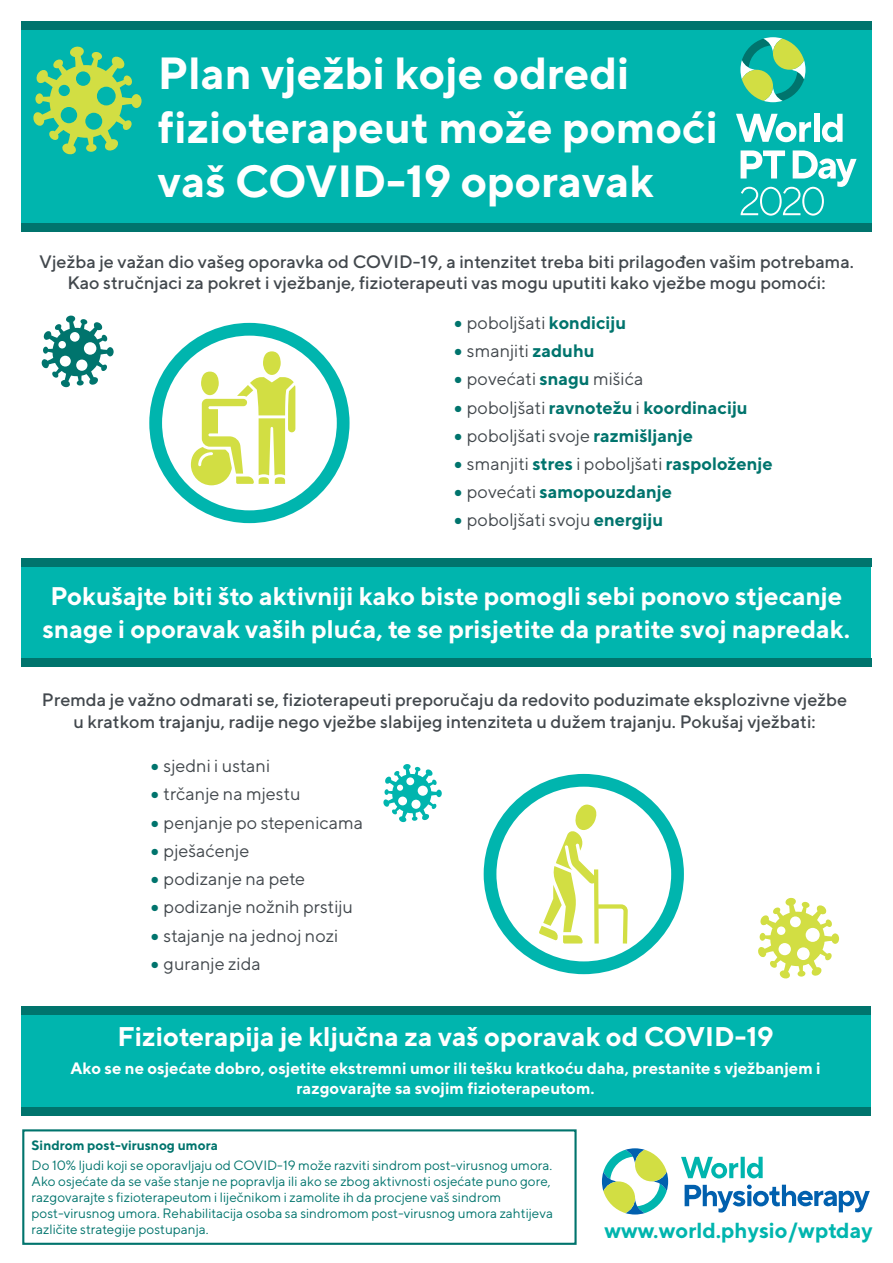
<style>
.page{position:relative;width:893px;height:1263px;background:#fff}
.page>*{position:absolute;margin:0;border:0;box-sizing:border-box;transform-origin:0 0}
.t1{font:700 45px/54px "TT Norms";color:#fff}
.t2{font:700 27px "TT Norms";color:#fff}
.t3{font:700 25.5px/33px "TT Norms";color:#fff;text-align:center}
.t4{font:700 21.75px "TT Norms";color:#00b5ae}
.t5{font:500 18px/21.6px "TT Norms";color:#42484d;text-align:center}
.t6{font:18px "TT Norms";color:#42484d}
.t7{font:700 18px "TT Norms";color:#00746d}
.t8{font:700 16.5px/19.8px "TT Norms";color:#fff;text-align:center}
.t9{font:13.5px/16.2px "TT Norms";color:#00746d}
.t10{font:700 13.5px "TT Norms";color:#00746d}
.s1{font-weight:900;font-size:21px;color:#00746d}
.s2{font-weight:700;color:#00746d}
.s3{font-weight:900;font-size:21px}
.s4{font-weight:400;color:#42484d}
</style>
<div class="page">
<div style="left:21px;top:1015px;width:850px;height:92px;background:#00b5ae"></div>
<div style="left:21px;top:23px;width:851px;height:200px;background:#00b5ae"></div>
<div style="left:21px;top:567px;width:850px;height:92px;background:#00b5ae"></div>
<svg style="left:681px;top:1157px;width:57px;height:21px"></svg>
<svg style="left:741px;top:1157px;width:4px;height:21px"></svg>
<svg style="left:747px;top:1157px;width:16px;height:21px"></svg>
<svg style="left:685px;top:1184px;width:185px;height:28px"></svg>
<svg style="left:602px;top:1148px;width:66px;height:66px"></svg>
<div style="left:21px;top:558px;width:851px;height:9px;background:#00746d"></div>
<svg style="left:191px;top:351px;width:104px;height:134px"></svg>
<div style="left:149px;top:323px;width:201px;height:200px;border:13px solid #00b5ae;border-radius:50%"></div>
<div style="left:484px;top:774px;width:200px;height:200px;border:13px solid #00b5ae;border-radius:50%"></div>
<div style="left:21px;top:1006px;width:850px;height:9px;background:#00746d"></div>
<div style="left:21px;top:658px;width:851px;height:9px;background:#00746d"></div>
<div style="left:22px;top:1129px;width:555px;height:116px;border:2px solid #00746d"></div>
<div style="left:21px;top:223px;width:851px;height:9px;background:#00746d"></div>
<svg style="left:41px;top:315px;width:73px;height:73px"></svg>
<svg style="left:758px;top:897px;width:81px;height:82px"></svg>
<svg style="left:383px;top:764px;width:59px;height:58px"></svg>
<div style="left:21px;top:1107px;width:850px;height:9px;background:#00746d"></div>
<div style="left:21px;top:21px;width:851px;height:9px;background:#00746d"></div>
<svg style="left:33px;top:46px;width:109px;height:109px"></svg>
<svg style="left:539px;top:804px;width:89px;height:140px"></svg>
<svg style="left:740px;top:37px;width:65px;height:65px"></svg>
<svg style="left:736px;top:114px;width:75px;height:28px"></svg>
<div style="left:814px;top:114px;width:6px;height:28px;background:#fff"></div>
<svg style="left:822px;top:114px;width:20px;height:28px"></svg>
<svg style="left:741px;top:150px;width:116px;height:66px"></svg>
<h1 class="t1" style="left:158px;top:45px;width:562px">Plan vježbi koje odredi fizioterapeut može pomoći vaš COVID-19 oporavak</h1>
<p class="t5" style="left:39px;top:250px;width:816px">Vježba je važan dio vašeg oporavka od COVID-19, a intenzitet treba biti prilagođen vašim potrebama.<br>Kao stručnjaci za pokret i vježbanje, fizioterapeuti vas mogu uputiti kako vježbe mogu pomoći:</p>
<p class="t6" style="left:453px;top:312px;width:174px"><span class="s1">•</span> poboljšati <span class="s2">kondiciju</span></p>
<p class="t6" style="left:453px;top:340px;width:143px"><span class="s1">•</span> smanjiti <span class="s2">zaduhu</span></p>
<p class="t6" style="left:453px;top:368px;width:191px"><span class="s1">•</span> povećati <span class="s2">snagu</span> mišića</p>
<p class="t7" style="left:453px;top:396px;width:296px"><span class="s3">•</span> <span class="s4">poboljšati</span> ravnotežu <span class="s4">i</span> koordinaciju</p>
<p class="t6" style="left:453px;top:424px;width:241px"><span class="s1">•</span> poboljšati svoje <span class="s2">razmišljanje</span></p>
<p class="t6" style="left:453px;top:453px;width:321px"><span class="s1">•</span> smanjiti <span class="s2">stres</span> i poboljšati <span class="s2">raspoloženje</span></p>
<p class="t7" style="left:453px;top:481px;width:220px"><span class="s3">•</span> <span class="s4">povećati</span> samopouzdanje</p>
<p class="t6" style="left:453px;top:509px;width:211px"><span class="s1">•</span> poboljšati svoju <span class="s2">energiju</span></p>
<h3 class="t3" style="left:43px;top:579px;width:809px">Pokušajte biti što aktivniji kako biste pomogli sebi ponovo stjecanje snage i oporavak vaših pluća, te se prisjetite da pratite svoj napredak.</h3>
<p class="t5" style="left:42px;top:689px;width:807px">Premda je važno odmarati se, fizioterapeuti preporučaju da redovito poduzimate eksplozivne vježbe u kratkom trajanju, radije nego vježbe slabijeg intenziteta u dužem trajanju. Pokušaj vježbati:</p>
<p class="t6" style="left:150px;top:755px;width:121px"><span class="s1">•</span> sjedni i ustani</p>
<p class="t6" style="left:150px;top:783px;width:152px"><span class="s1">•</span> trčanje na mjestu</p>
<p class="t6" style="left:150px;top:811px;width:214px"><span class="s1">•</span> penjanje po stepenicama</p>
<p class="t6" style="left:150px;top:839px;width:101px"><span class="s1">•</span> pješaćenje</p>
<p class="t6" style="left:150px;top:868px;width:156px"><span class="s1">•</span> podizanje na pete</p>
<p class="t6" style="left:150px;top:896px;width:204px"><span class="s1">•</span> podizanje nožnih prstiju</p>
<p class="t6" style="left:150px;top:924px;width:190px"><span class="s1">•</span> stajanje na jednoj nozi</p>
<p class="t6" style="left:150px;top:952px;width:112px"><span class="s1">•</span> guranje zida</p>
<h2 class="t2" style="left:117px;top:1019px;width:658px">Fizioterapija je ključna za vaš oporavak od COVID-19</h2>
<p class="t8" style="left:70px;top:1058px;width:752px">Ako se ne osjećate dobro, osjetite ekstremni umor ili tešku kratkoću daha, prestanite s vježbanjem i razgovarajte sa svojim fizioterapeutom.</p>
<p class="t10" style="left:32px;top:1137px;width:188px">Sindrom post-virusnog umora</p>
<p class="t9" style="left:32px;top:1156px;width:523px">Do 10% ljudi koji se oporavljaju od COVID-19 može razviti sindrom post-virusnog umora.<br>Ako osjećate da se vaše stanje ne popravlja ili ako se zbog aktivnosti osjećate puno gore, razgovarajte s fizioterapeutom i liječnikom i zamolite ih da procjene vaš sindrom post-virusnog umora. Rehabilitacija osoba sa sindromom post-virusnog umora zahtijeva različite strategije postupanja.</p>
<p class="t4" style="left:604px;top:1217px;width:270px">www.world.physio/wptday</p>
</div>
